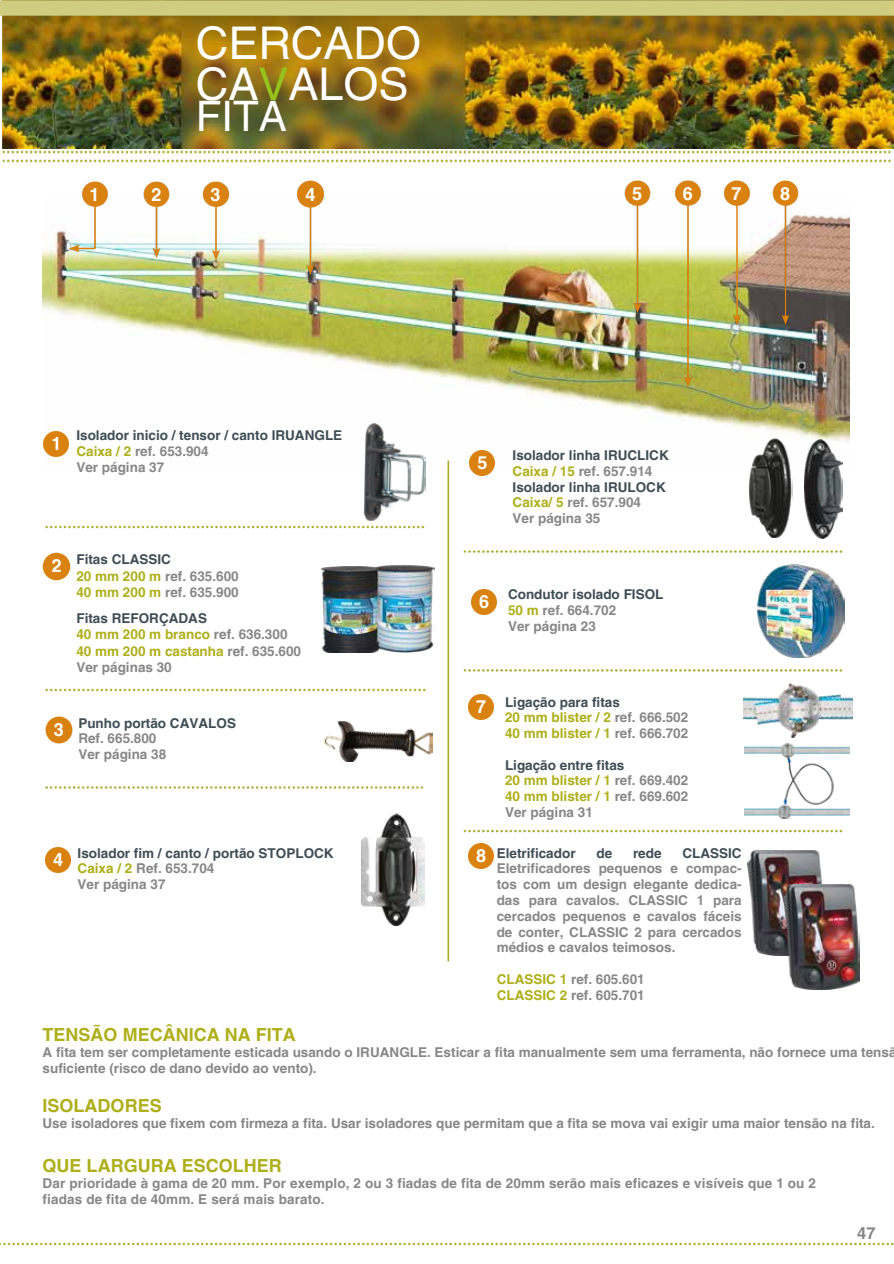
<style>
.page{position:relative;width:894px;height:1264px;background:#fff}
.page>*{position:absolute;margin:0;border:0;box-sizing:border-box;transform-origin:0 0}
.t1{font:45px/41.7px "Helvetica LT Pro";color:#fff}
.t2{font:42px "Helvetica LT Pro";color:#fff}
.t3{font:700 18px "Helvetica LT Pro";color:#aeaf1a}
.t4{font:700 18px "Helvetica LT Pro";color:#fff}
.t5{font:700 16.5px "Helvetica LT Pro";color:#888787}
.t6{font:700 13.5px/15.8px "Helvetica LT Pro";color:#888787}
.t7{font:700 13.5px/15.8px "Helvetica LT Pro";color:#3f4e55}
.t8{font:700 13.5px/15.8px "Helvetica LT Pro";color:#aeaf1a}
.s1{color:#98c21d}
.s2{color:#aeaf1a}
.s3{color:#888787}
.s4{color:#3f4e55}
</style>
<div class="page">
<img style="left:2px;top:150px;width:889px;height:13px">
<img style="left:0;top:1242px;width:893px;height:4px">
<img style="left:2px;top:16px;width:891px;height:133px">
<img style="left:0;top:0;width:893px;height:16px">
<img style="left:43px;top:215px;width:805px;height:242px">
<img style="left:45px;top:716px;width:28px;height:28px">
<img style="left:74px;top:181px;width:41px;height:75px">
<img style="left:136px;top:181px;width:41px;height:85px">
<img style="left:195px;top:181px;width:41px;height:86px">
<img style="left:45px;top:786px;width:379px;height:3px">
<img style="left:45px;top:688px;width:381px;height:4px">
<img style="left:45px;top:520px;width:380px;height:9px">
<img style="left:290px;top:180px;width:41px;height:102px">
<img style="left:617px;top:180px;width:40px;height:140px">
<img style="left:667px;top:180px;width:41px;height:214px">
<img style="left:716px;top:180px;width:40px;height:152px">
<img style="left:440px;top:453px;width:413px;height:509px">
<img style="left:765px;top:180px;width:40px;height:152px">
<img style="left:42px;top:552px;width:29px;height:29px">
<img style="left:324px;top:721px;width:108px;height:40px">
<img style="left:321px;top:566px;width:55px;height:87px">
<img style="left:373px;top:565px;width:61px;height:87px">
<img style="left:468px;top:694px;width:25px;height:25px">
<img style="left:743px;top:683px;width:109px;height:54px">
<img style="left:744px;top:743px;width:104px;height:75px">
<img style="left:471px;top:589px;width:25px;height:25px">
<img style="left:757px;top:564px;width:87px;height:93px">
<img style="left:44px;top:431px;width:25px;height:25px">
<img style="left:46px;top:847px;width:24px;height:25px">
<img style="left:364px;top:423px;width:62px;height:97px">
<img style="left:361px;top:813px;width:63px;height:112px">
<img style="left:470px;top:451px;width:24px;height:24px">
<img style="left:748px;top:438px;width:44px;height:99px">
<img style="left:804px;top:440px;width:37px;height:99px">
<img style="left:62px;top:237px;width:40px;height:23px">
<img style="left:468px;top:843px;width:25px;height:25px">
<img style="left:747px;top:850px;width:77px;height:105px">
<img style="left:782px;top:884px;width:77px;height:105px">
<h1 class="t1" style="left:196px;top:26px;width:227px">CERCADO<br>CA<span class="s1">V</span>ALOS</h1>
<h2 class="t2" style="left:196px;top:100px;width:93px">FITA</h2>
<h3 class="t4" style="left:89px;top:187px;width:12px">1</h3>
<h3 class="t4" style="left:151px;top:187px;width:12px">2</h3>
<h3 class="t4" style="left:305px;top:187px;width:12px">4</h3>
<h3 class="t4" style="left:210px;top:188px;width:12px">3</h3>
<h3 class="t4" style="left:632px;top:187px;width:12px">5</h3>
<h3 class="t4" style="left:682px;top:187px;width:12px">6</h3>
<h3 class="t4" style="left:731px;top:187px;width:12px">7</h3>
<h3 class="t4" style="left:780px;top:187px;width:12px">8</h3>
<h3 class="t4" style="left:51px;top:437px;width:12px">1</h3>
<p class="t7" style="left:76px;top:429px;width:267px">Isolador inicio / tensor / canto IRUANGLE<br><span class="s2">Caixa / 2</span> <span class="s3">ref. 653.904<br>Ver página 37</span></p>
<h3 class="t4" style="left:52px;top:559px;width:12px">2</h3>
<p class="t6" style="left:76px;top:553px;width:164px"><span class="s4">Fitas CLASSIC<br></span><span class="s2">20 mm 200 m</span> ref. 635.600<br><span class="s2">40 mm 200 m</span> ref. 635.900</p>
<p class="t6" style="left:76px;top:611px;width:226px;line-height:16.5px"><span class="s4">Fitas REFORÇADAS<br></span><span class="s2">40 mm 200 m branco</span> ref. 636.300<br><span class="s2">40 mm 200 m castanha</span> ref. 635.600<br>Ver páginas 30</p>
<h3 class="t4" style="left:54px;top:722px;width:12px">3</h3>
<p class="t7" style="left:78px;top:716px;width:159px">Punho portão CAVALOS</p>
<p class="t6" style="left:78px;top:732px;width:89px">Ref. 665.800<br>Ver página 38</p>
<h3 class="t4" style="left:53px;top:852px;width:12px">4</h3>
<p class="t7" style="left:78px;top:846px;width:257px">Isolador fim / canto / portão STOPLOCK<br><span class="s2">Caixa / 2</span> <span class="s3">Ref. 653.704<br>Ver página 37</span></p>
<h3 class="t3" style="left:43px;top:1028px;width:255px">TENSÃO MECÂNICA NA FITA</h3>
<h3 class="t4" style="left:477px;top:456px;width:12px">5</h3>
<p class="t7" style="left:512px;top:449px;width:158px">Isolador linha IRUCLICK<br><span class="s2">Caixa / 15</span> <span class="s3">ref. 657.914<br></span>Isolador linha IRULOCK<br><span class="s2">Caixa/ 5</span> <span class="s3">ref. 657.904<br>Ver página 35</span></p>
<h3 class="t4" style="left:479px;top:595px;width:12px">6</h3>
<p class="t6" style="left:508px;top:588px;width:157px"><span class="s4">Condutor isolado FISOL<br></span><span class="s2">50 m</span> ref. 664.702<br>Ver página 23</p>
<h3 class="t4" style="left:476px;top:700px;width:12px">7</h3>
<h3 class="t4" style="left:476px;top:849px;width:12px">8</h3>
<p class="t8" style="left:505px;top:695px;width:185px"><span class="s4">Ligação para fitas<br></span>20 mm blister / 2 <span class="s3">ref. 666.502<br></span>40 mm blister / 1 <span class="s3">ref. 666.702</span></p>
<p class="t6" style="left:505px;top:758px;width:185px"><span class="s4">Ligação entre fitas<br></span><span class="s2">20 mm blister / 1</span> ref. 669.402<br><span class="s2">40 mm blister / 1</span> ref. 669.602<br>Ver página 31</p>
<p class="t7" style="left:496px;top:846px;width:80px">Eletrificador</p>
<p class="t7" style="left:596px;top:846px;width:17px">de</p>
<p class="t7" style="left:632px;top:846px;width:30px">rede</p>
<p class="t7" style="left:682px;top:846px;width:61px">CLASSIC</p>
<p class="t6" style="left:496px;top:862px;width:246px;text-align:justify">Eletrificadores pequenos e compac&shy;tos com um design elegante dedica&shy;das para cavalos. CLASSIC 1 para cercados pequenos e cavalos fáceis de conter, CLASSIC 2 para cercados médios e cavalos teimosos.</p>
<p class="t6" style="left:496px;top:972px;width:149px"><span class="s2">CLASSIC 1</span> ref. 605.601<br><span class="s2">CLASSIC 2</span> ref. 605.701</p>
<p class="t6" style="left:43px;top:1045px;width:855px">A fita tem ser completamente esticada usando o IRUANGLE. Esticar a fita manualmente sem uma ferramenta, não fornece uma tensã suficiente (risco de dano devido ao vento).</p>
<h3 class="t3" style="left:43px;top:1099px;width:121px">ISOLADORES</h3>
<p class="t6" style="left:43px;top:1116px;width:833px">Use isoladores que fixem com firmeza a fita. Usar isoladores que permitam que a fita se mova vai exigir uma maior tensão na fita.</p>
<h3 class="t3" style="left:43px;top:1158px;width:241px">QUE LARGURA ESCOLHER</h3>
<p class="t6" style="left:43px;top:1176px;width:774px">Dar prioridade à gama de 20 mm. Por exemplo, 2 ou 3 fiadas de fita de 20mm serão mais eficazes e visíveis que 1 ou 2 fiadas de fita de 40mm. E será mais barato.</p>
<p class="t5" style="left:857px;top:1226px;width:20px">47</p>
</div>
